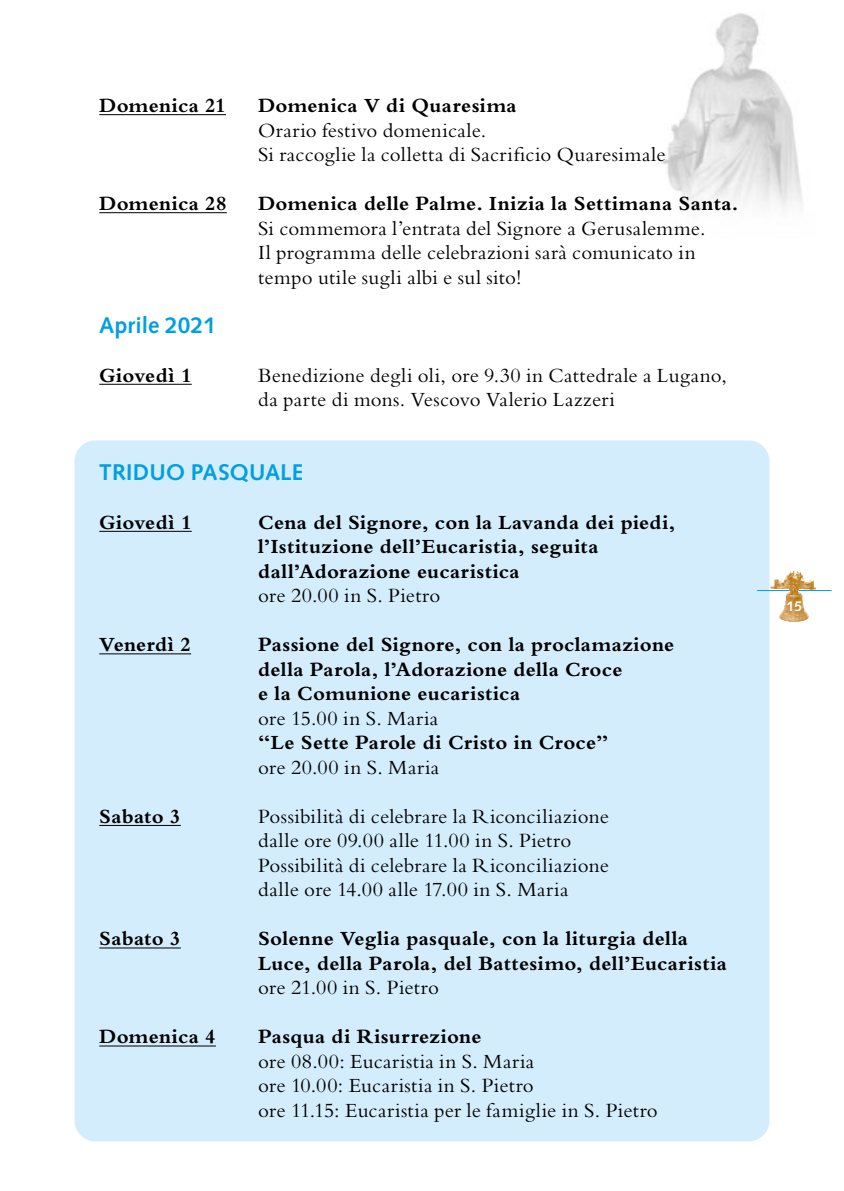
<style>
.page{position:relative;width:844px;height:1191px;background:#fff}
.page>*{position:absolute;margin:0;border:0;box-sizing:border-box;transform-origin:0 0}
.t1{font:700 22.75px "Syntax LT Std";letter-spacing:.005em;color:#009fe3}
.t2{font:21px/24.5px "Bembo Std";letter-spacing:.015em;color:#000}
.t3{font:700 21px/24.5px "Bembo Std";letter-spacing:.015em;color:#000}
.t4{font:700 14px "Syntax LT Std";color:#fff}
</style>
<div class="page">
<img style="left:662px;top:13px;width:140px;height:198px">
<div style="left:74px;top:440px;width:695px;height:701px;background:#d4edfc;border-radius:21px"></div>
<hr style="left:99px;top:114px;width:127px;height:1px;background:#000">
<hr style="left:99px;top:212px;width:128px;height:1px;background:#000">
<hr style="left:99px;top:384px;width:93px;height:1px;background:#000">
<hr style="left:99px;top:531px;width:93px;height:1px;background:#000">
<hr style="left:99px;top:653px;width:92px;height:1px;background:#000">
<hr style="left:99px;top:825px;width:82px;height:1px;background:#000">
<hr style="left:99px;top:947px;width:82px;height:1px;background:#000">
<hr style="left:99px;top:1045px;width:117px;height:1px;background:#000">
<hr style="left:756px;top:590px;width:75px;height:1px;background:#009fe3">
<img style="left:770px;top:570px;width:45px;height:51px">
<p class="t3" style="left:99px;top:93px;width:128px">Domenica 21</p>
<p class="t3" style="left:258px;top:93px;width:260px">Domenica V di Quaresima</p>
<p class="t2" style="left:258px;top:117px;width:409px">Orario festivo domenicale.<br>Si raccoglie la colletta di Sacrificio Quaresimale</p>
<p class="t3" style="left:99px;top:191px;width:129px">Domenica 28</p>
<p class="t3" style="left:258px;top:191px;width:481px">Domenica delle Palme. Inizia la Settimana Santa.</p>
<p class="t2" style="left:258px;top:215px;width:449px">Si commemora l’entrata del Signore a Gerusalemme.<br>Il programma delle celebrazioni sarà comunicato in tempo utile sugli albi e sul sito!</p>
<p class="t1" style="left:99px;top:312px;width:118px">Aprile 2021</p>
<p class="t3" style="left:99px;top:363px;width:94px">Giovedì 1</p>
<p class="t2" style="left:258px;top:362px;width:470px">Benedizione degli oli, ore 9.30 in Cattedrale a Lugano, da parte di mons. Vescovo Valerio Lazzeri</p>
<p class="t1" style="left:99px;top:459px;width:205px">TRIDUO PASQUALE</p>
<p class="t3" style="left:99px;top:510px;width:94px">Giovedì 1</p>
<p class="t3" style="left:258px;top:510px;width:418px">Cena del Signore, con la Lavanda dei piedi, l’Istituzione dell’Eucaristia, seguita dall’Adorazione eucaristica</p>
<p class="t2" style="left:258px;top:583px;width:184px">ore 20.00 in S. Pietro</p>
<p class="t3" style="left:99px;top:632px;width:93px">Venerdì 2</p>
<p class="t3" style="left:258px;top:632px;width:417px">Passione del Signore, con la proclamazione della Parola, l’Adorazione della Croce<br>e la Comunione eucaristica</p>
<p class="t2" style="left:258px;top:705px;width:182px">ore 15.00 in S. Maria</p>
<p class="t3" style="left:258px;top:730px;width:351px">“Le Sette Parole di Cristo in Croce”</p>
<p class="t2" style="left:258px;top:754px;width:182px">ore 20.00 in S. Maria</p>
<p class="t3" style="left:99px;top:804px;width:83px">Sabato 3</p>
<p class="t2" style="left:258px;top:803px;width:352px">Possibilità di celebrare la Riconciliazione dalle ore 09.00 alle 11.00 in S. Pietro Possibilità di celebrare la Riconciliazione dalle ore 14.00 alle 17.00 in S. Maria</p>
<p class="t3" style="left:99px;top:926px;width:83px">Sabato 3</p>
<p class="t3" style="left:258px;top:926px;width:470px">Solenne Veglia pasquale, con la liturgia della<br>Luce, della Parola, del Battesimo, dell’Eucaristia</p>
<p class="t2" style="left:258px;top:975px;width:182px">ore 21.00 in S. Pietro</p>
<p class="t3" style="left:99px;top:1024px;width:118px">Domenica 4</p>
<p class="t3" style="left:258px;top:1024px;width:225px">Pasqua di Risurrezione</p>
<p class="t2" style="left:258px;top:1048px;width:401px">ore 08.00: Eucaristia in S. Maria<br>ore 10.00: Eucaristia in S. Pietro<br>ore 11.15: Eucaristia per le famiglie in S. Pietro</p>
<p class="t4" style="left:786px;top:598px;width:17px">15</p>
</div>
